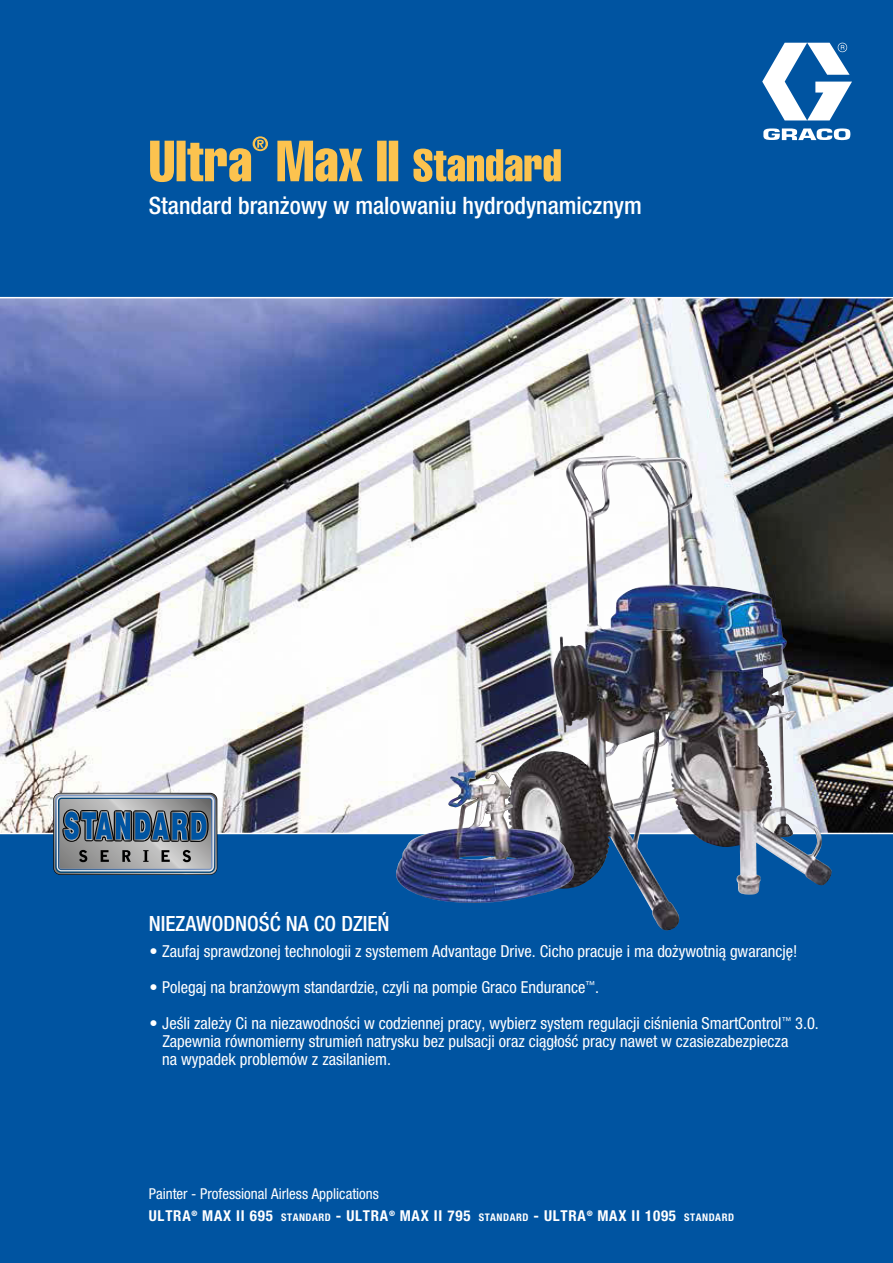
<style>
.page{position:relative;width:893px;height:1263px;background:#fff}
.page>*{position:absolute;margin:0;border:0;box-sizing:border-box;transform-origin:0 0}
.t1{font:500 condensed 24px "Helvetica Neue LTCE";color:#fff}
.t2{font:500 condensed 21px "Helvetica Neue LTCE";color:#fff}
.t3{font:condensed 16.5px/18px "Helvetica Neue LTCE";color:#fff}
.t4{font:700 condensed 15px "Helvetica Neue LT Std";letter-spacing:.05em;color:#fff}
.t5{font:condensed 15px "Helvetica Neue LT Std";color:#fff}
.s1{font-size:10.5px}
</style>
<div class="page">
<img style="left:0;top:299px;width:893px;height:533px">
<div style="left:0;top:833px;width:893px;height:430px;background:#0054a1"></div>
<div style="left:0;top:0;width:893px;height:298px;background:#0054a1"></div>
<svg style="left:762px;top:43px;width:90px;height:97px"></svg>
<hr style="left:0;top:833px;width:893px;height:1px;background:#fff">
<svg style="left:53px;top:767px;width:164px;height:108px"></svg>
<hr style="left:0;top:297px;width:893px;height:1px;background:#fff">
<img style="left:508px;top:456px;width:324px;height:475px">
<img style="left:389px;top:770px;width:186px;height:134px">
<svg style="left:150px;top:136px;width:411px;height:46px"></svg>
<h1 class="t1" style="left:149px;top:192px;width:495px">Standard branżowy w malowaniu hydrodynamicznym</h1>
<p class="t2" style="left:149px;top:911px;width:242px">Niezawodność na co dzień</p>
<p class="t3" style="left:150px;top:942px;width:649px">• Zaufaj sprawdzonej technologii z systemem Advantage Drive. Cicho pracuje i ma dożywotnią gwarancję!</p>
<p class="t3" style="left:150px;top:978px;width:451px">• Polegaj na branżowym standardzie, czyli na pompie Graco Endurance<sup>™</sup>.</p>
<p class="t3" style="left:162px;top:1014px;width:658px;text-indent:-13px">• Jeśli zależy Ci na niezawodności w codziennej pracy, wybierz system regulacji ciśnienia SmartControl<sup>™</sup> 3.0.<br>Zapewnia równomierny strumień natrysku bez pulsacji oraz ciągłość pracy nawet w czasiezabezpiecza<br>na wypadek problemów z zasilaniem.</p>
<p class="t5" style="left:149px;top:1185px;width:232px">Painter - Professional Airless Applications</p>
<p class="t4" style="left:149px;top:1206px;width:587px">ULTRA<sup>®</sup> MAX II 695 <span class="s1">STANDARD</span> - ULTRA<sup>®</sup> MAX II 795 <span class="s1">STANDARD</span> - ULTRA<sup>®</sup> MAX II 1095 <span class="s1">STANDARD</span></p>
</div>
